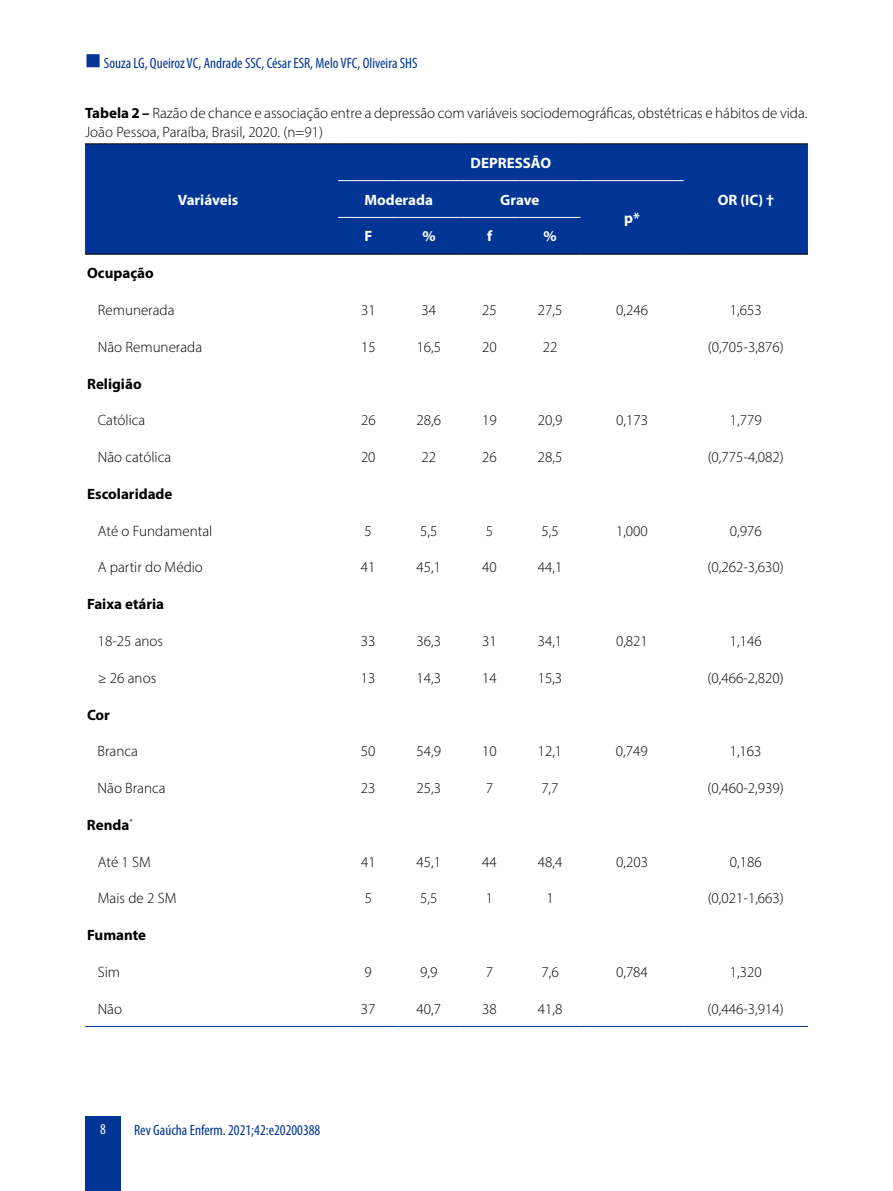
<style>
.page{position:relative;width:893px;height:1191px;background:#fff}
.page>*{position:absolute;margin:0;border:0;box-sizing:border-box;transform-origin:0 0}
.t1{font:300 15px/19.5px "Myriad Pro";color:#000}
.t2{font:condensed 15px "Myriad Pro";color:#003595}
.t3{font:700 15px "Myriad Pro";color:#000}
.t4{font:700 15px "Myriad Pro";color:#fff}
.t5{font:condensed 15px "Myriad Pro";color:#fff}
.s1{font-weight:700}
</style>
<div class="page">
<div style="left:85px;top:1116px;width:36px;height:75px;background:#003595"></div>
<div style="left:85px;top:144px;width:723px;height:110px;background:#003595"></div>
<hr style="left:338px;top:254px;width:61px;height:1px;background:#000">
<hr style="left:399px;top:254px;width:60px;height:1px;background:#000">
<hr style="left:459px;top:254px;width:61px;height:1px;background:#000">
<hr style="left:520px;top:254px;width:60px;height:1px;background:#000">
<hr style="left:580px;top:254px;width:104px;height:1px;background:#000">
<hr style="left:684px;top:143px;width:124px;height:1px;background:#000">
<hr style="left:684px;top:254px;width:124px;height:1px;background:#000">
<hr style="left:338px;top:143px;width:61px;height:1px;background:#000">
<hr style="left:399px;top:143px;width:60px;height:1px;background:#000">
<hr style="left:459px;top:143px;width:61px;height:1px;background:#000">
<hr style="left:520px;top:143px;width:60px;height:1px;background:#000">
<hr style="left:580px;top:143px;width:104px;height:1px;background:#000">
<hr style="left:85px;top:143px;width:253px;height:1px;background:#000">
<hr style="left:85px;top:254px;width:253px;height:1px;background:#000">
<hr style="left:338px;top:180px;width:61px;height:1px;background:#fff">
<hr style="left:399px;top:180px;width:60px;height:1px;background:#fff">
<hr style="left:459px;top:180px;width:61px;height:1px;background:#fff">
<hr style="left:520px;top:180px;width:60px;height:1px;background:#fff">
<hr style="left:580px;top:180px;width:104px;height:1px;background:#fff">
<hr style="left:338px;top:217px;width:61px;height:1px;background:#fff">
<hr style="left:399px;top:217px;width:60px;height:1px;background:#fff">
<hr style="left:459px;top:217px;width:61px;height:1px;background:#fff">
<hr style="left:520px;top:217px;width:60px;height:1px;background:#fff">
<hr style="left:85px;top:1026px;width:253px;height:1px;background:#003595">
<hr style="left:338px;top:1026px;width:61px;height:1px;background:#003595">
<hr style="left:399px;top:1026px;width:60px;height:1px;background:#003595">
<hr style="left:459px;top:1026px;width:61px;height:1px;background:#003595">
<hr style="left:520px;top:1026px;width:60px;height:1px;background:#003595">
<hr style="left:580px;top:1026px;width:104px;height:1px;background:#003595">
<hr style="left:684px;top:1026px;width:124px;height:1px;background:#003595">
<p class="t2" style="left:104px;top:54px;width:315px">Souza LG, Queiroz VC, Andrade SSC, César ESR, Melo VFC, Oliveira SHS</p>
<p class="t1" style="left:85px;top:103px;width:724px"><span class="s1">Tabela 2 –</span> Razão de chance e associação entre a depressão com variáveis sociodemográficas, obstétricas e hábitos de vida.<br>João Pessoa, Paraíba, Brasil, 2020. (n=91)</p>
<p class="t4" style="left:178px;top:190px;width:62px">Variáveis</p>
<p class="t4" style="left:471px;top:153px;width:82px">DEPRESSÃO</p>
<p class="t4" style="left:364px;top:190px;width:70px">Moderada</p>
<p class="t4" style="left:500px;top:190px;width:41px">Grave</p>
<p class="t4" style="left:718px;top:190px;width:58px">OR (IC) †</p>
<p class="t4" style="left:624px;top:208px;width:17px">p*</p>
<p class="t4" style="left:364px;top:226px;width:9px">F</p>
<p class="t4" style="left:422px;top:226px;width:15px">%</p>
<p class="t4" style="left:487px;top:226px;width:7px">f</p>
<p class="t4" style="left:544px;top:226px;width:15px">%</p>
<p class="t3" style="left:87px;top:263px;width:68px">Ocupação</p>
<p class="t1" style="left:98px;top:300px;width:78px">Remunerada</p>
<p class="t1" style="left:361px;top:300px;width:16px">31</p>
<p class="t1" style="left:422px;top:300px;width:16px">34</p>
<p class="t1" style="left:482px;top:300px;width:16px">25</p>
<p class="t1" style="left:538px;top:300px;width:26px">27,5</p>
<p class="t1" style="left:616px;top:300px;width:33px">0,246</p>
<p class="t1" style="left:730px;top:300px;width:33px">1,653</p>
<p class="t1" style="left:98px;top:337px;width:106px">Não Remunerada</p>
<p class="t1" style="left:361px;top:337px;width:16px">15</p>
<p class="t1" style="left:417px;top:337px;width:26px">16,5</p>
<p class="t1" style="left:482px;top:337px;width:16px">20</p>
<p class="t1" style="left:543px;top:337px;width:16px">22</p>
<p class="t1" style="left:708px;top:337px;width:78px">(0,705-3,876)</p>
<p class="t3" style="left:87px;top:374px;width:56px">Religião</p>
<p class="t1" style="left:98px;top:410px;width:49px">Católica</p>
<p class="t1" style="left:361px;top:410px;width:16px">26</p>
<p class="t1" style="left:417px;top:410px;width:26px">28,6</p>
<p class="t1" style="left:482px;top:410px;width:16px">19</p>
<p class="t1" style="left:538px;top:410px;width:26px">20,9</p>
<p class="t1" style="left:616px;top:410px;width:33px">0,173</p>
<p class="t1" style="left:730px;top:410px;width:33px">1,779</p>
<p class="t1" style="left:98px;top:447px;width:75px">Não católica</p>
<p class="t1" style="left:361px;top:447px;width:16px">20</p>
<p class="t1" style="left:422px;top:447px;width:16px">22</p>
<p class="t1" style="left:482px;top:447px;width:16px">26</p>
<p class="t1" style="left:538px;top:447px;width:26px">28,5</p>
<p class="t1" style="left:708px;top:447px;width:78px">(0,775-4,082)</p>
<p class="t3" style="left:87px;top:484px;width:87px">Escolaridade</p>
<p class="t1" style="left:98px;top:521px;width:116px">Até o Fundamental</p>
<p class="t1" style="left:365px;top:521px;width:9px">5</p>
<p class="t1" style="left:420px;top:521px;width:19px">5,5</p>
<p class="t1" style="left:486px;top:521px;width:9px">5</p>
<p class="t1" style="left:541px;top:521px;width:19px">5,5</p>
<p class="t1" style="left:616px;top:521px;width:33px">1,000</p>
<p class="t1" style="left:730px;top:521px;width:33px">0,976</p>
<p class="t1" style="left:98px;top:557px;width:107px">A partir do Médio</p>
<p class="t1" style="left:361px;top:557px;width:16px">41</p>
<p class="t1" style="left:417px;top:557px;width:26px">45,1</p>
<p class="t1" style="left:482px;top:557px;width:16px">40</p>
<p class="t1" style="left:538px;top:557px;width:26px">44,1</p>
<p class="t1" style="left:708px;top:557px;width:78px">(0,262-3,630)</p>
<p class="t3" style="left:87px;top:594px;width:79px">Faixa etária</p>
<p class="t1" style="left:98px;top:631px;width:67px">18-25 anos</p>
<p class="t1" style="left:361px;top:631px;width:16px">33</p>
<p class="t1" style="left:417px;top:631px;width:26px">36,3</p>
<p class="t1" style="left:482px;top:631px;width:16px">31</p>
<p class="t1" style="left:538px;top:631px;width:26px">34,1</p>
<p class="t1" style="left:616px;top:631px;width:33px">0,821</p>
<p class="t1" style="left:730px;top:631px;width:33px">1,146</p>
<p class="t1" style="left:98px;top:668px;width:60px">≥ 26 anos</p>
<p class="t1" style="left:361px;top:668px;width:16px">13</p>
<p class="t1" style="left:417px;top:668px;width:26px">14,3</p>
<p class="t1" style="left:482px;top:668px;width:16px">14</p>
<p class="t1" style="left:538px;top:668px;width:26px">15,3</p>
<p class="t1" style="left:708px;top:668px;width:78px">(0,466-2,820)</p>
<p class="t3" style="left:87px;top:704px;width:24px">Cor</p>
<p class="t1" style="left:98px;top:741px;width:42px">Branca</p>
<p class="t1" style="left:361px;top:741px;width:16px">50</p>
<p class="t1" style="left:416px;top:741px;width:26px">54,9</p>
<p class="t1" style="left:482px;top:741px;width:16px">10</p>
<p class="t1" style="left:538px;top:741px;width:26px">12,1</p>
<p class="t1" style="left:616px;top:741px;width:33px">0,749</p>
<p class="t1" style="left:730px;top:741px;width:33px">1,163</p>
<p class="t1" style="left:98px;top:778px;width:69px">Não Branca</p>
<p class="t1" style="left:361px;top:778px;width:16px">23</p>
<p class="t1" style="left:416px;top:778px;width:26px">25,3</p>
<p class="t1" style="left:486px;top:778px;width:9px">7</p>
<p class="t1" style="left:541px;top:778px;width:19px">7,7</p>
<p class="t1" style="left:707px;top:778px;width:78px">(0,460-2,939)</p>
<p class="t3" style="left:87px;top:815px;width:48px">Renda<sup>*</sup></p>
<p class="t1" style="left:98px;top:851px;width:55px">Até 1 SM</p>
<p class="t1" style="left:361px;top:851px;width:16px">41</p>
<p class="t1" style="left:417px;top:851px;width:26px">45,1</p>
<p class="t1" style="left:482px;top:851px;width:16px">44</p>
<p class="t1" style="left:538px;top:851px;width:26px">48,4</p>
<p class="t1" style="left:616px;top:851px;width:33px">0,203</p>
<p class="t1" style="left:730px;top:851px;width:33px">0,186</p>
<p class="t1" style="left:98px;top:888px;width:80px">Mais de 2 SM</p>
<p class="t1" style="left:365px;top:888px;width:9px">5</p>
<p class="t1" style="left:420px;top:888px;width:19px">5,5</p>
<p class="t1" style="left:486px;top:888px;width:9px">1</p>
<p class="t1" style="left:546px;top:888px;width:9px">1</p>
<p class="t1" style="left:708px;top:888px;width:78px">(0,021-1,663)</p>
<p class="t3" style="left:87px;top:925px;width:61px">Fumante</p>
<p class="t1" style="left:98px;top:962px;width:24px">Sim</p>
<p class="t1" style="left:365px;top:962px;width:9px">9</p>
<p class="t1" style="left:420px;top:962px;width:19px">9,9</p>
<p class="t1" style="left:486px;top:962px;width:9px">7</p>
<p class="t1" style="left:541px;top:962px;width:19px">7,6</p>
<p class="t1" style="left:616px;top:962px;width:33px">0,784</p>
<p class="t1" style="left:730px;top:962px;width:33px">1,320</p>
<p class="t1" style="left:98px;top:998px;width:26px">Não</p>
<p class="t1" style="left:361px;top:998px;width:16px">37</p>
<p class="t1" style="left:417px;top:998px;width:26px">40,7</p>
<p class="t1" style="left:482px;top:998px;width:16px">38</p>
<p class="t1" style="left:538px;top:998px;width:26px">41,8</p>
<p class="t1" style="left:708px;top:998px;width:78px">(0,446-3,914)</p>
<p class="t5" style="left:100px;top:1120px;width:7px">8</p>
<p class="t2" style="left:134px;top:1121px;width:188px">Rev Gaúcha Enferm. 2021;42:e20200388</p>
</div>
